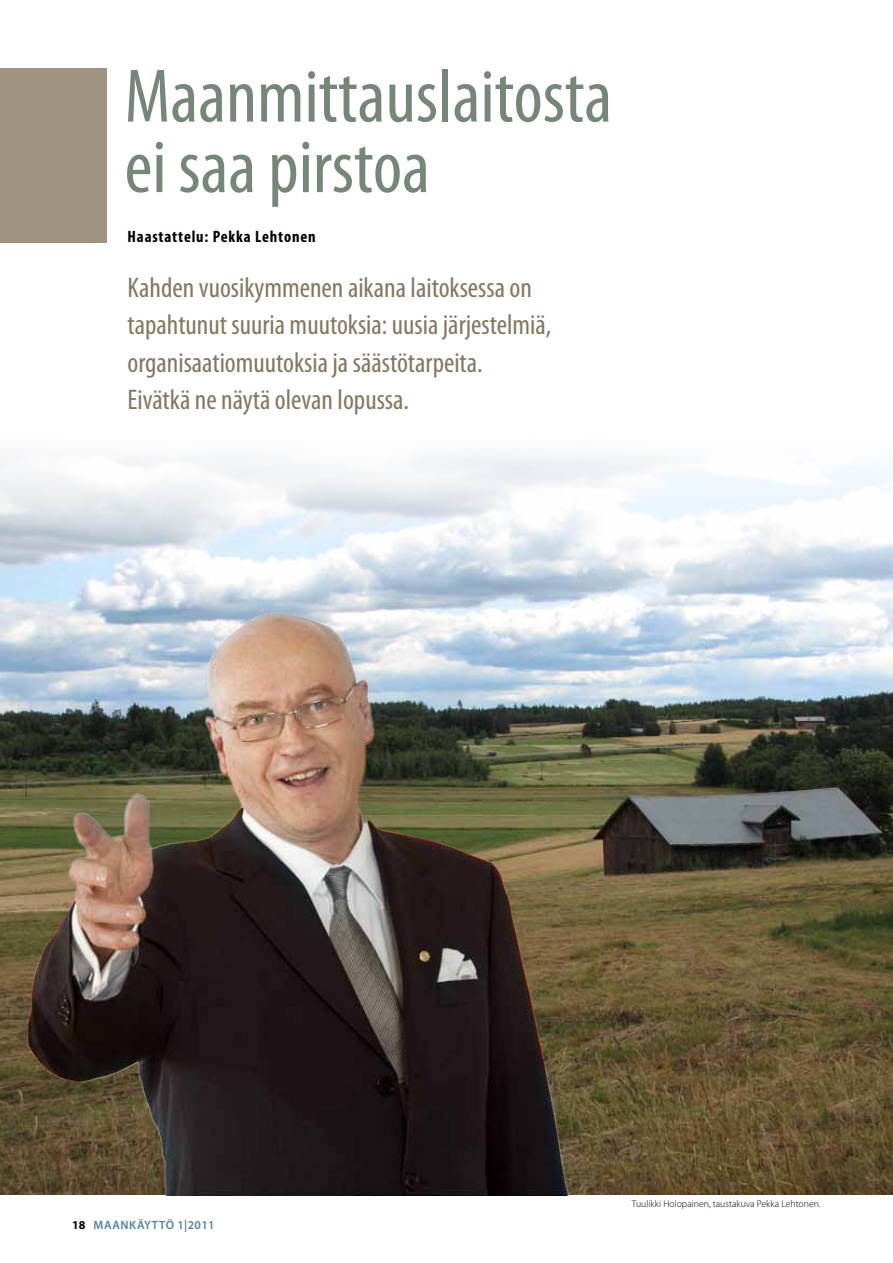
<style>
.page{position:relative;width:893px;height:1263px;background:#fff}
.page>*{position:absolute;margin:0;border:0;box-sizing:border-box;transform-origin:0 0}
.t1{font:condensed 76.5px/70.5px "Myriad Pro";color:#758878}
.t2{font:condensed 28.5px/37.5px "Myriad Pro";color:#857761}
.t3{font:700 condensed 16.5px "Myriad Pro";letter-spacing:.05em;color:#000}
.t4{font:600 12px "Myriad Pro";letter-spacing:.045em;color:#54829f}
.t5{font:300 9.75px "Myriad Pro";color:#000}
.s1{font-weight:700;color:#000}
</style>
<div class="page">
<img style="left:0;top:453px;width:893px;height:742px">
<img style="left:26px;top:609px;width:544px;height:586px">
<div style="left:0;top:68px;width:106px;height:174px;background:#a0937f"></div>
<h1 class="t1" style="left:125px;top:60px;width:489px">Maanmittauslaitosta ei saa pirstoa</h1>
<p class="t3" style="left:128px;top:226px;width:190px">Haastattelu: Pekka Lehtonen</p>
<p class="t2" style="left:128px;top:268px;width:425px">Kahden vuosikymmenen aikana laitoksessa on tapahtunut suuria muutoksia: uusia järjestelmiä, organisaatiomuutoksia ja säästötarpeita.<br>Eivätkä ne näytä olevan lopussa.</p>
<p class="t4" style="left:72px;top:1218px;width:144px"><span class="s1">18</span> MAANKÄYTTÖ 1|2011</p>
<p class="t5" style="left:632px;top:1198px;width:190px">Tuulikki Holopainen, taustakuva Pekka Lehtonen.</p>
</div>
